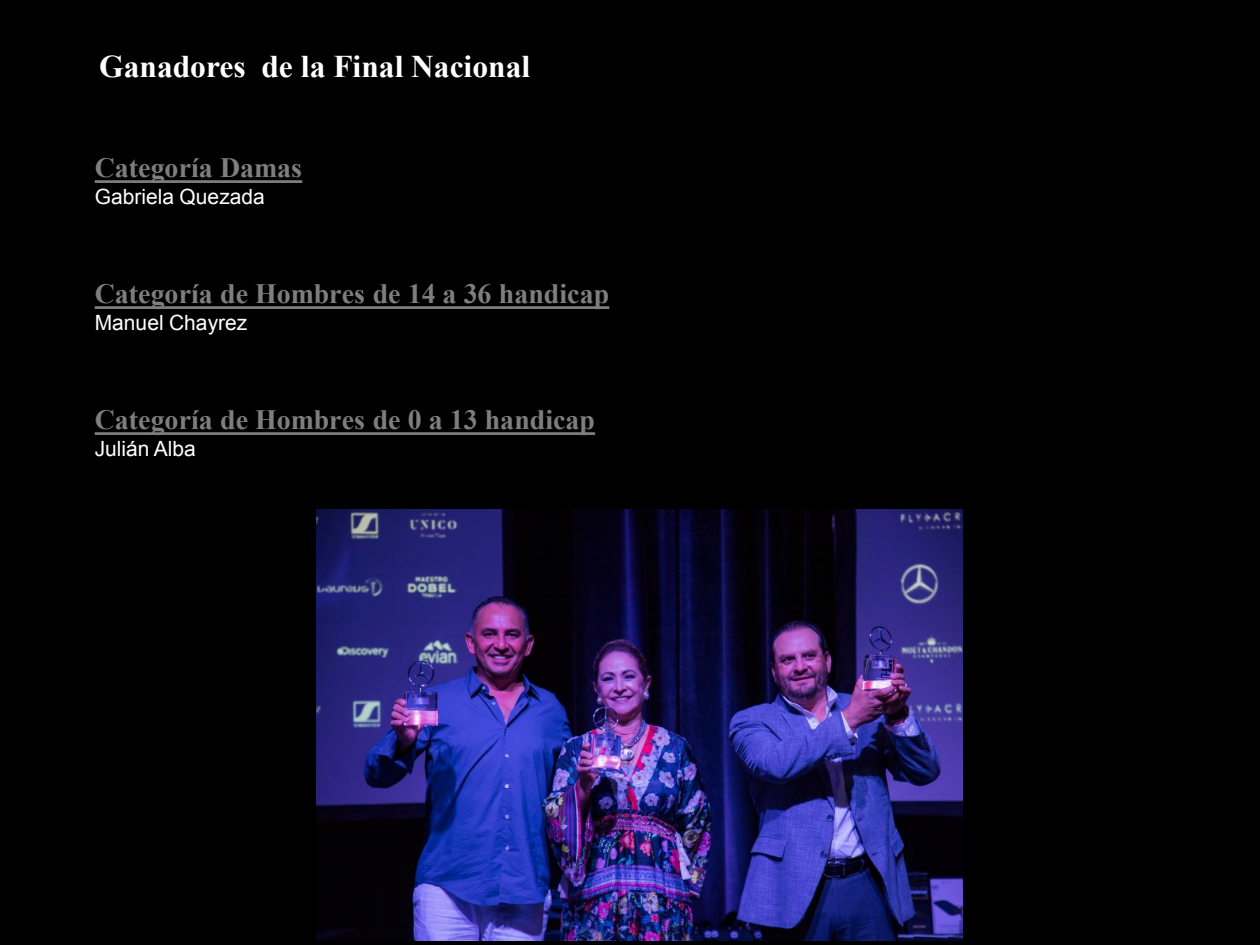
<style>
.page{position:relative;width:1260px;height:945px;background:#000}
.page>*{position:absolute;margin:0;border:0;box-sizing:border-box;transform-origin:0 0}
.t1{font:700 31.5px "Times New Roman";color:#fff}
.t2{font:700 28px "Times New Roman";color:#7e7e7e}
.t3{font:21px "Arial";color:#fff}
</style>
<div class="page">
<svg style="left:95px;top:180px;width:207px;height:3px"></svg>
<svg style="left:95px;top:306px;width:514px;height:3px;background:#727272"></svg>
<svg style="left:95px;top:432px;width:500px;height:3px"></svg>
<img style="left:317px;top:510px;width:645px;height:430px">
<p class="t1" style="left:99px;top:48px;width:432px">Ganadores de la Final Nacional</p>
<p class="t2" style="left:95px;top:152px;width:209px">Categoría Damas</p>
<p class="t3" style="left:95px;top:185px;width:172px">Gabriela Quezada</p>
<p class="t2" style="left:95px;top:278px;width:516px">Categoría de Hombres de 14 a 36 handicap</p>
<p class="t3" style="left:95px;top:311px;width:154px">Manuel Chayrez</p>
<p class="t2" style="left:95px;top:404px;width:502px">Categoría de Hombres de 0 a 13 handicap</p>
<p class="t3" style="left:95px;top:437px;width:103px">Julián Alba</p>
</div>
